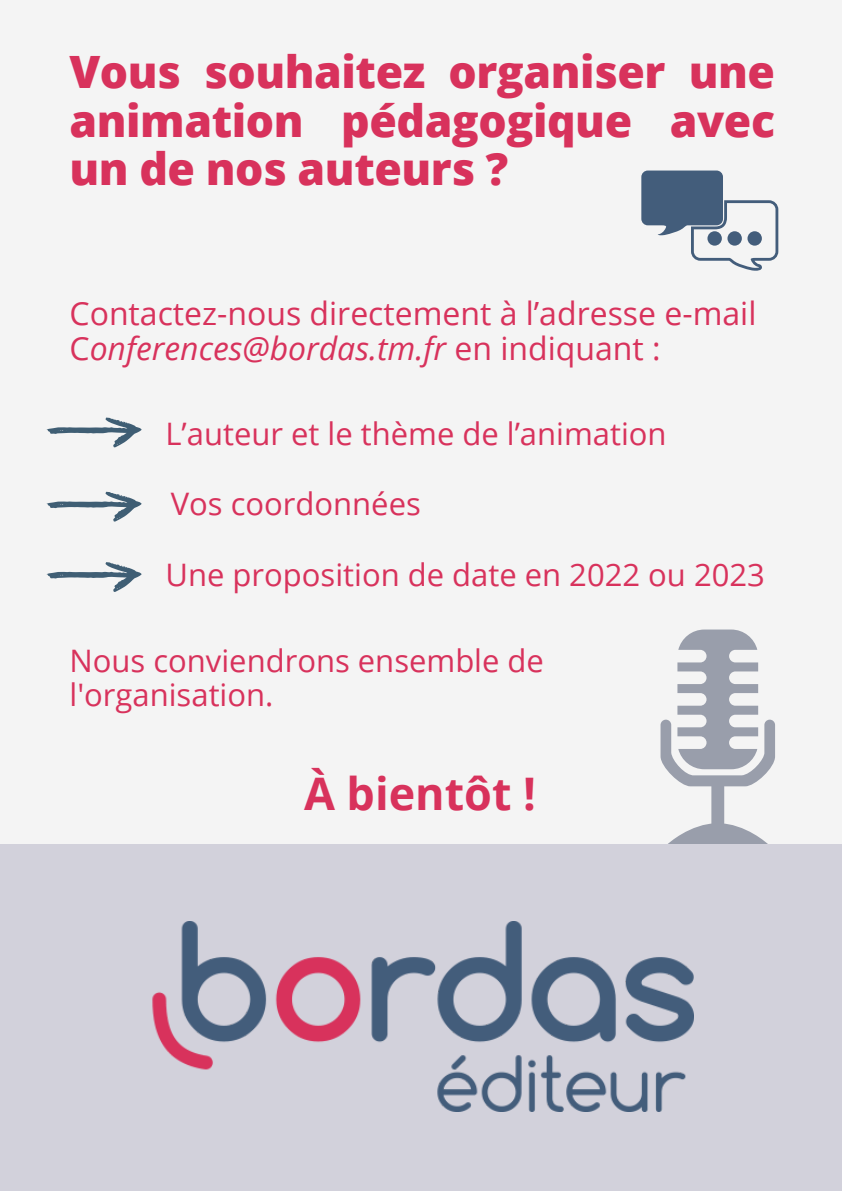
<style>
.page{position:relative;width:842px;height:1191px;background:#fff}
.page>*{position:absolute;margin:0;border:0;box-sizing:border-box;transform-origin:0 0}
.t1{font:700 44.9px "Open Sans";color:#d8325c}
.t2{font:800 44.6px/48.1px "Open Sans";letter-spacing:-.01em;color:#d8325c;text-align:justify}
.t3{font:32px/35.2px "Open Sans";color:#d8325c}
.t4{font:31px/33.7px "Open Sans";color:#d8325c}
.s1{font-style:italic}
</style>
<div class="page">
<div style="left:0;top:0;width:842px;height:1190px;background:#f4f4f4"></div>
<svg style="left:660px;top:629px;width:115px;height:157px"></svg>
<div style="left:711px;top:777px;width:13px;height:63px;background:#999eab;border-radius:6px"></div>
<svg style="left:668px;top:823px;width:100px;height:21px"></svg>
<div style="left:0;top:844px;width:842px;height:346px;background:#d2d1db"></div>
<img style="left:152px;top:921px;width:541px;height:190px">
<svg style="left:641px;top:170px;width:137px;height:101px"></svg>
<svg style="left:46px;top:417px;width:96px;height:30px"></svg>
<svg style="left:46px;top:562px;width:96px;height:30px"></svg>
<svg style="left:46px;top:491px;width:96px;height:30px"></svg>
<p class="t2" style="left:70px;top:47px;width:707px">Vous souhaitez organiser une animation pédagogique avec un de nos auteurs ?</p>
<p class="t3" style="left:70px;top:295px;width:688px">Contactez-nous directement à l’adresse e-mail<br>C<span class="s1">onferences@bordas.tm.fr</span> en indiquant :</p>
<p class="t4" style="left:166px;top:416px;width:503px">L’auteur et le thème de l’animation</p>
<p class="t4" style="left:171px;top:486px;width:252px">Vos coordonnées</p>
<p class="t4" style="left:166px;top:556px;width:601px">Une proposition de date en 2022 ou 2023</p>
<p class="t4" style="left:70px;top:643px;width:476px">Nous conviendrons ensemble de l'organisation.</p>
<p class="t1" style="left:304px;top:762px;width:233px">À bientôt !</p>
</div>
